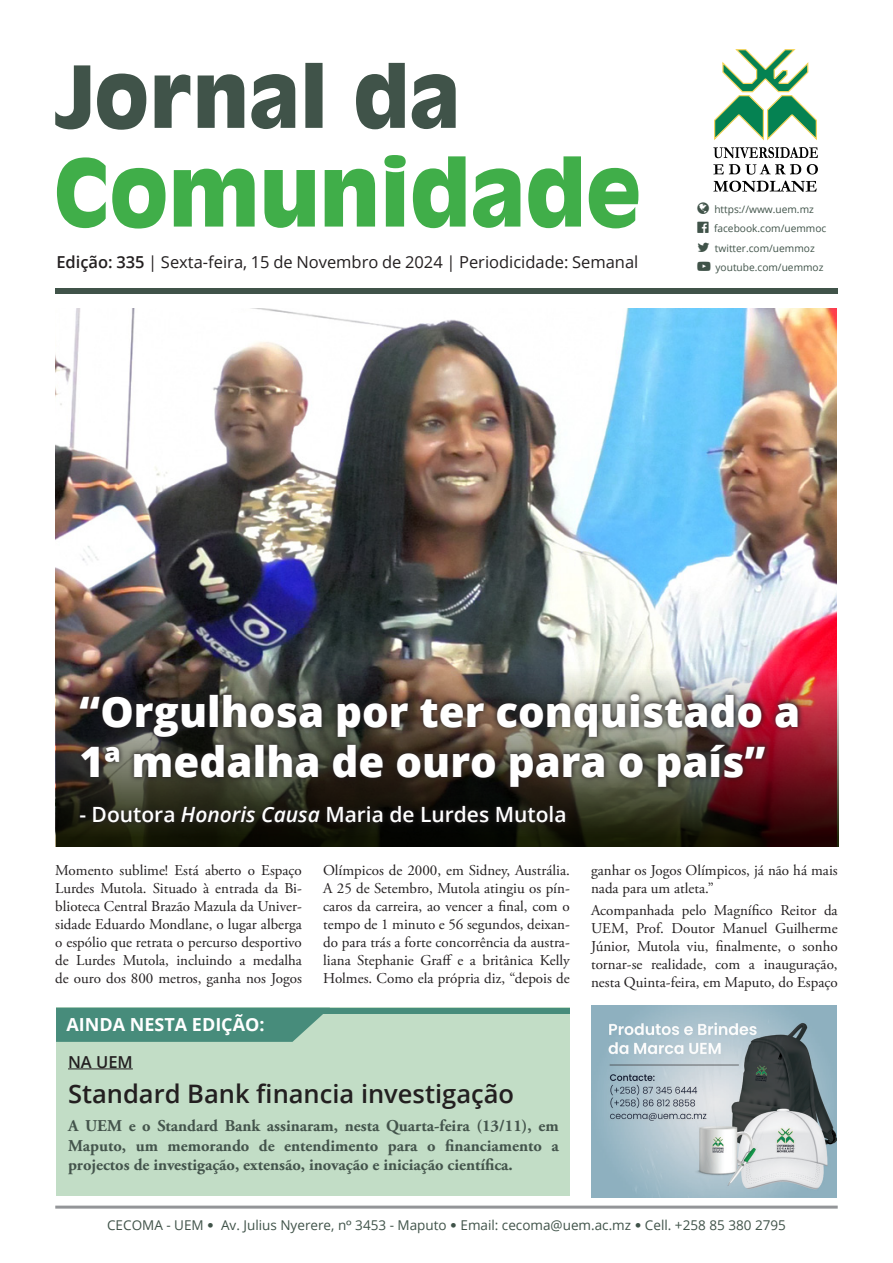
<style>
.page{position:relative;width:893px;height:1263px;background:#fff}
.page>*{position:absolute;margin:0;border:0;box-sizing:border-box;transform-origin:0 0}
.t1{font:800 42px/50.4px "Open Sans";color:#fff}
.t2{font:600 25.5px "Open Sans";color:#231f20}
.Subtitle_2{font:600 21px "Open Sans";color:#fff}
.t3{font:700 18px "Open Sans";color:#fff}
.Lead{font:700 16.5px/19.8px "Adobe Garamond Pro";color:#44544c;text-align:justify}
.t4{font:16.5px "Open Sans";color:#231f20}
.t5{font:600 16.5px "Open Sans";color:#231f20}
.t6{font:15px/18px "Adobe Garamond Pro";color:#231f20;text-align:justify}
.t7{font:13.5px "Open Sans";color:#405349}
.t8{font:10.2px/19.5px "Open Sans";color:#405349}
.s1{font-weight:600}
.s2{font-style:italic}
.s3{font-family:"Museo Sans 300"}
.s4{font-family:"Poppins"}
</style>
<div class="page">
<img style="left:55px;top:308px;width:782px;height:539px">
<hr style="left:55px;top:1205px;width:783px;height:3px;background:#939598">
<svg style="left:57px;top:155px;width:581px;height:74px"></svg>
<svg style="left:356px;top:63px;width:100px;height:66px"></svg>
<svg style="left:198px;top:63px;width:125px;height:66px"></svg>
<svg style="left:55px;top:65px;width:135px;height:65px"></svg>
<svg style="left:713px;top:49px;width:105px;height:109px"></svg>
<svg style="left:713px;top:164px;width:88px;height:11px"></svg>
<svg style="left:807px;top:164px;width:11px;height:10px"></svg>
<svg style="left:713px;top:181px;width:104px;height:11px"></svg>
<div style="left:56px;top:1008px;width:514px;height:188px;background:#c2ddc6"></div>
<svg style="left:56px;top:1008px;width:274px;height:34px"></svg>
<div style="left:123px;top:1008px;width:447px;height:5px;background:#478c7b"></div>
<hr style="left:68px;top:1068px;width:65px;height:1px;background:#231f20">
<div style="left:55px;top:288px;width:783px;height:6px;background:#405349"></div>
<img style="left:591px;top:1006px;width:246px;height:191px">
<img style="left:56px;top:662px;width:782px;height:185px">
<img style="left:74px;top:688px;width:730px;height:140px">
<p class="t8" style="left:714px;top:199px;width:114px">https://www.uem.mz facebook.com/uemmoc twitter.com/uemmoz</p>
<p class="t4" style="left:56px;top:250px;width:584px"><span class="s1">Edição: 335</span> | Sexta-feira, 15 de Novembro de 2024 | Periodicidade: Semanal</p>
<p class="t8" style="left:715px;top:257px;width:110px">youtube.com/uemmoz</p>
<h1 class="t1" style="left:79px;top:684px;width:722px">“Orgulhosa por ter conquistado a<br>1ª medalha de ouro para o país”</h1>
<p class="Subtitle_2" style="left:79px;top:800px;width:489px">- Doutora <span class="s2">Honoris Causa</span> Maria de Lurdes Mutola</p>
<p class="t6" style="left:55px;top:862px;width:248px">Momento sublime! Está aberto o Espaço Lurdes Mutola. Situado à entrada da Bi&shy;blioteca Central Brazão Mazula da Univer&shy;sidade Eduardo Mondlane, o lugar alberga o espólio que retrata o percurso desportivo de Lurdes Mutola, incluindo a medalha de ouro dos 800 metros, ganha nos Jogos</p>
<p class="t6" style="left:323px;top:862px;width:248px">Olímpicos de 2000, em Sidney, Austrália.<br>A 25 de Setembro, Mutola atingiu os pín&shy;caros da carreira, ao vencer a final, com o tempo de 1 minuto e 56 segundos, deixan&shy;do para trás a forte concorrência da austra&shy;liana Stephanie Graff e a britânica Kelly Holmes. Como ela própria diz, “depois de</p>
<p class="t6" style="left:591px;top:862px;width:248px">ganhar os Jogos Olímpicos, já não há mais nada para um atleta.”</p>
<p class="t6" style="left:591px;top:902px;width:248px">Acompanhada pelo Magnífico Reitor da UEM, Prof. Doutor Manuel Guilherme Júnior, Mutola viu, finalmente, o sonho tornar-se realidade, com a inauguração, nesta Quinta-feira, em Maputo, do Espaço</p>
<p class="t3" style="left:66px;top:1012px;width:200px">AINDA NESTA EDIÇÃO:</p>
<h2 class="t5" style="left:68px;top:1050px;width:66px">NA UEM</h2>
<h2 class="t2" style="left:68px;top:1076px;width:448px">Standard Bank financia investigação</h2>
<p class="Lead" style="left:68px;top:1116px;width:492px">A UEM e o Standard Bank assinaram, nesta Quarta-feira (13/11), em Maputo, um memorando de entendimento para o financiamento a projectos de investigação, extensão, inovação e iniciação científica.</p>
<p class="t7" style="left:107px;top:1216px;width:680px">CECOMA - UEM <span class="s3">∞</span> Av. Julius Nyerere, n<span class="s4">°</span> 3453 - Maputo <span class="s3">∞</span> Email: cecoma@uem.ac.mz <span class="s3">∞</span> Cell. +258 85 380 2795</p>
</div>
